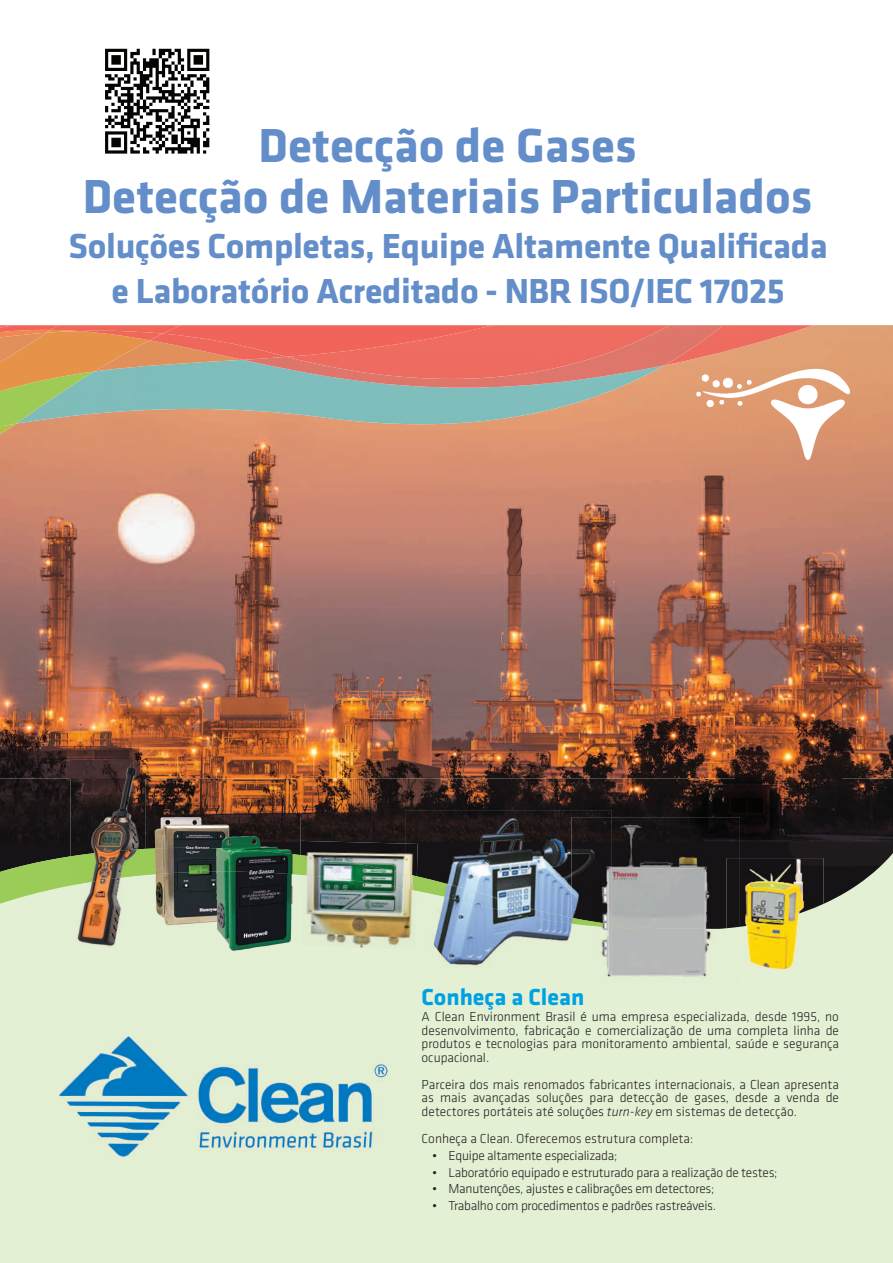
<style>
.page{position:relative;width:893px;height:1263px;background:#fff}
.page>*{position:absolute;margin:0;border:0;box-sizing:border-box;transform-origin:0 0}
.t1{font:700 49.5px/51px "Klavika CH";color:#648ec9;text-align:center}
.t2{font:700 36px/45px "Klavika CH";letter-spacing:-.01em;color:#648ec9;text-align:center}
.t3{font:700 24px "Klavika CH";color:#00a1e3}
.t4{font:300 13.5px/13.5px "Klavika CH";letter-spacing:-.02em;color:#231f20;text-align:justify}
.t5{font:300 13.5px "Klavika CH";color:#231f20}
.s1{font-style:italic}
</style>
<div class="page">
<img style="left:105px;top:48px;width:105px;height:106px">
<div style="left:0;top:779px;width:893px;height:484px;background:#e4f0d4"></div>
<img style="left:841px;top:377px;width:52px;height:402px">
<img style="left:0;top:388px;width:735px;height:391px">
<img style="left:735px;top:475px;width:106px;height:304px">
<img style="left:145px;top:779px;width:736px;height:125px">
<svg style="left:0;top:801px;width:665px;height:103px;background:#463f2a"></svg>
<img style="left:94px;top:371px;width:570px;height:53px">
<img style="left:0;top:426px;width:16px;height:8px">
<img style="left:0;top:391px;width:94px;height:35px">
<img style="left:150px;top:360px;width:93px;height:11px">
<img style="left:0;top:357px;width:150px;height:34px">
<img style="left:723px;top:325px;width:90px;height:42px">
<img style="left:243px;top:325px;width:480px;height:63px">
<img style="left:0;top:325px;width:493px;height:32px">
<img style="left:150px;top:334px;width:137px;height:26px">
<img style="left:51px;top:325px;width:130px;height:9px">
<img style="left:79px;top:331px;width:84px;height:9px">
<img style="left:58px;top:1035px;width:330px;height:122px">
<img style="left:432px;top:923px;width:139px;height:44px">
<img style="left:405px;top:810px;width:207px;height:66px">
<img style="left:417px;top:876px;width:154px;height:47px">
<img style="left:746px;top:927px;width:52px;height:42px">
<img style="left:740px;top:858px;width:83px;height:69px">
<img style="left:612px;top:929px;width:101px;height:50px">
<img style="left:612px;top:817px;width:128px;height:112px">
<img style="left:612px;top:924px;width:53px;height:5px">
<img style="left:571px;top:927px;width:41px;height:50px">
<img style="left:571px;top:817px;width:41px;height:101px">
<img style="left:571px;top:918px;width:41px;height:9px">
<img style="left:726px;top:858px;width:14px;height:71px">
<img style="left:689px;top:367px;width:162px;height:108px">
<img style="left:71px;top:885px;width:74px;height:63px">
<img style="left:71px;top:761px;width:74px;height:88px">
<img style="left:71px;top:849px;width:74px;height:36px">
<img style="left:301px;top:889px;width:116px;height:59px">
<img style="left:301px;top:841px;width:104px;height:14px">
<img style="left:301px;top:855px;width:104px;height:34px">
<img style="left:405px;top:843px;width:13px;height:33px">
<img style="left:405px;top:873px;width:12px;height:18px">
<img style="left:148px;top:875px;width:150px;height:76px">
<img style="left:148px;top:817px;width:153px;height:31px">
<img style="left:148px;top:848px;width:152px;height:27px">
<img style="left:298px;top:875px;width:3px;height:29px">
<svg style="left:300px;top:841px;width:1px;height:34px"></svg>
<h1 class="t1" style="left:83px;top:118px;width:731px">Detecção de Gases<br>Detecção de Materiais Particulados</h1>
<h2 class="t2" style="left:68px;top:222px;width:761px">Soluções Completas, Equipe Altamente Qualificada e Laboratório Acreditado - NBR ISO/IEC 17025</h2>
<h3 class="t3" style="left:421px;top:980px;width:164px">Conheça a Clean</h3>
<p class="t4" style="left:421px;top:1010px;width:419px">A Clean Environment Brasil é uma empresa especializada, desde 1995, no desenvolvimento, fabricação e comercialização de uma completa linha de produtos e tecnologias para monitoramento ambiental, saúde e segurança ocupacional.</p>
<p class="t4" style="left:422px;top:1077px;width:419px">Parceira dos mais renomados fabricantes internacionais, a Clean apresenta as mais avançadas soluções para detecção de gases, desde a venda de detectores portáteis até soluções <span class="s1">turn-key</span> em sistemas de detecção.</p>
<p class="t5" style="left:422px;top:1130px;width:273px">Conheça a Clean. Oferecemos estrutura completa:</p>
<p class="t4" style="left:432px;top:1149px;width:187px">• Equipe altamente especializada;</p>
<p class="t4" style="left:432px;top:1165px;width:347px">• Laboratório equipado e estruturado para a realização de testes;</p>
<p class="t4" style="left:432px;top:1182px;width:284px">• Manutenções, ajustes e calibrações em detectores;</p>
<p class="t4" style="left:432px;top:1198px;width:286px">• Trabalho com procedimentos e padrões rastreáveis.</p>
</div>
